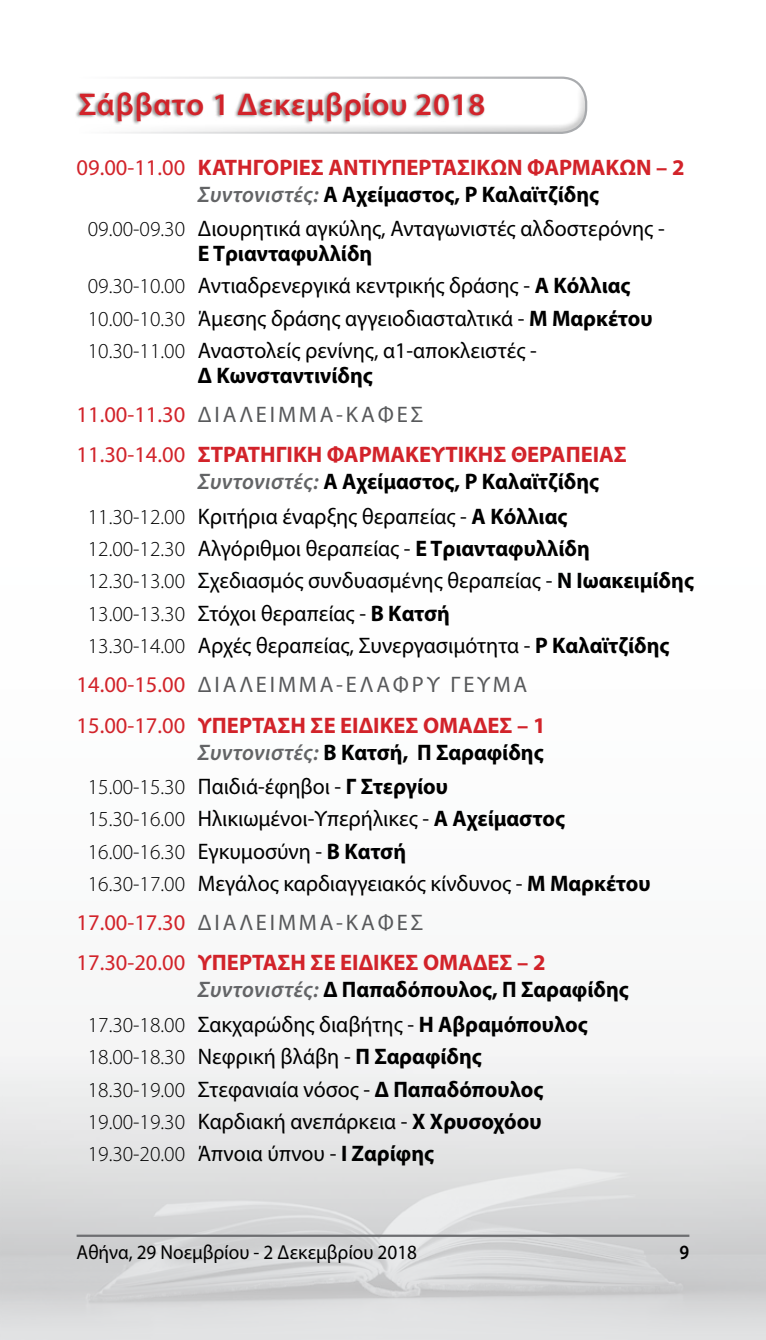
<style>
.page{position:relative;width:766px;height:1340px;background:#fff}
.page>*{position:absolute;margin:0;border:0;box-sizing:border-box;transform-origin:0 0}
.t1{font:600 31.5px "Myriad Pro";letter-spacing:.025em;color:#d2232a}
.t2{font:22.5px/32.4px "Myriad Pro";color:#000}
.t3{font:700 22.5px/27px "Myriad Pro";color:#d2232a}
.t4{font:700 22.5px/33.3px "Myriad Pro";color:#000}
.t5{font:300 21.38px "Myriad Pro";color:#000}
.t6{font:20.25px "Myriad Pro";color:#000;scale:.95 1}
.t7{font:600 20.25px "Myriad Pro";color:#000;scale:.9 1}
.s1{font-weight:400}
.s2{font-weight:600;font-style:italic;color:#636466}
.s3{color:#000}
.s4{font-weight:300;font-size:21.38px}
.s5{font-weight:700}
.s6{font-weight:400;color:#d2232a}
.s7{font-weight:400;color:#58595b}
.s8{font-weight:400;font-size:22.5px}
.s9{font-weight:700;font-size:22.5px}
.s10{color:#d2232a}
.s11{color:#58595b}
</style>
<div class="page">
<hr style="left:77px;top:1234px;width:612px;height:2px;background:#6d6e71">
<svg style="left:76px;top:76px;width:512px;height:58px"></svg>
<h1 class="t1" style="left:79px;top:84px;width:408px">Σάββατο 1 Δεκεμβρίου 2018</h1>
<p class="t3" style="left:198px;top:153px;width:488px;text-indent:-121px"><span class="s1">09.00-11.00</span> ΚΑΤΗΓΟΡΙΕΣ ΑΝΤΙΥΠΕΡΤΑΣΙΚΩΝ ΦΑΡΜΑΚΩΝ – 2<br><span class="s2">Συντονιστές:</span> <span class="s3">Α Αχείμαστος, Ρ Καλαϊτζίδης</span></p>
<p class="t2" style="left:198px;top:216px;width:468px;line-height:24.8px;text-indent:-110px"><span class="s4">09.00-09.30</span> Διουρητικά αγκύλης, Ανταγωνιστές αλδοστερόνης -<br><span class="s5">Ε Τριανταφυλλίδη</span></p>
<p class="t2" style="left:88px;top:269px;width:566px"><span class="s4">09.30-10.00</span> Αντιαδρενεργικά κεντρικής δράσης - <span class="s5">Α Κόλλιας<br></span><span class="s4">10.00-10.30</span> Άμεσης δράσης αγγειοδιασταλτικά - <span class="s5">Μ Μαρκέτου<br></span><span class="s4">10.30-11.00</span> Αναστολείς ρενίνης, α1-αποκλειστές -</p>
<p class="t4" style="left:77px;top:355px;width:348px;line-height:38.5px;text-indent:121px">Δ Κωνσταντινίδης<br><span class="s6">11.00-11.30</span> <span class="s7">ΔΙΑΛΕΙΜΜΑ-ΚΑΦΕΣ</span></p>
<p class="t3" style="left:198px;top:440px;width:430px;text-indent:-121px"><span class="s1">11.30-14.00</span> ΣΤΡΑΤΗΓΙΚΗ ΦΑΡΜΑΚΕΥΤΙΚΗΣ ΘΕΡΑΠΕΙΑΣ<br><span class="s2">Συντονιστές:</span> <span class="s3">Α Αχείμαστος, Ρ Καλαϊτζίδης</span></p>
<p class="t2" style="left:88px;top:499px;width:607px"><span class="s4">11.30-12.00</span> Κριτήρια έναρξης θεραπείας - <span class="s5">Α Κόλλιας<br></span><span class="s4">12.00-12.30</span> Αλγόριθμοι θεραπείας - <span class="s5">Ε Τριανταφυλλίδη<br></span><span class="s4">12.30-13.00</span> Σχεδιασμός συνδυασμένης θεραπείας - <span class="s5">Ν Ιωακειμίδης </span><span class="s4">13.00-13.30</span> Στόχοι θεραπείας - <span class="s5">Β Κατσή<br></span><span class="s4">13.30-14.00</span> Αρχές θεραπείας, Συνεργασιμότητα - <span class="s5">Ρ Καλαϊτζίδης</span></p>
<p class="t3" style="left:77px;top:663px;width:470px;line-height:40.7px"><span class="s1">14.00-15.00</span> <span class="s7">ΔΙΑΛΕΙΜΜΑ-ΕΛΑΦΡΥ ΓΕΥΜΑ<br></span><span class="s1">15.00-17.00</span> ΥΠΕΡΤΑΣΗ ΣΕ ΕΙΔΙΚΕΣ ΟΜΑΔΕΣ – 1</p>
<p class="t4" style="left:88px;top:734px;width:478px;text-indent:110px"><span class="s2">Συντονιστές:</span> Β Κατσή, Π Σαραφίδης<br><span class="s4">15.00-15.30</span> <span class="s1">Παιδιά-έφηβοι -</span> Γ Στεργίου<br><span class="s4">15.30-16.00</span> <span class="s1">Ηλικιωμένοι-Υπερήλικες -</span> A Αχείμαστος</p>
<p class="t5" style="left:88px;top:838px;width:320px">16.00-16.30 <span class="s8">Εγκυμοσύνη -</span> <span class="s9">Β Κατσή</span></p>
<p class="t2" style="left:77px;top:864px;width:575px;line-height:38.5px;text-indent:11px"><span class="s4">16.30-17.00</span> Μεγάλος καρδιαγγειακός κίνδυνος - <span class="s5">Μ Μαρκέτου<br></span><span class="s10">17.00-17.30</span> <span class="s11">ΔΙΑΛΕΙΜΜΑ-ΚΑΦΕΣ</span></p>
<p class="t3" style="left:198px;top:948px;width:432px;text-indent:-121px"><span class="s1">17.30-20.00</span> ΥΠΕΡΤΑΣΗ ΣΕ ΕΙΔΙΚΕΣ ΟΜΑΔΕΣ – 2<br><span class="s2">Συντονιστές:</span> <span class="s3">Δ Παπαδόπουλος, Π Σαραφίδης</span></p>
<p class="t2" style="left:88px;top:1007px;width:501px"><span class="s4">17.30-18.00</span> Σακχαρώδης διαβήτης - <span class="s5">Η Αβραμόπουλος </span><span class="s4">18.00-18.30</span> Νεφρική βλάβη - <span class="s5">Π Σαραφίδης<br></span><span class="s4">18.30-19.00</span> Στεφανιαία νόσος - <span class="s5">Δ Παπαδόπουλος </span><span class="s4">19.00-19.30</span> Καρδιακή ανεπάρκεια - <span class="s5">Χ Χρυσοχόου </span><span class="s4">19.30-20.00</span> Άπνοια ύπνου - <span class="s5">Ι Ζαρίφης</span></p>
<p class="t6" style="left:77px;top:1240px;width:360px">Αθήνα, 29 Νοεμβρίου - 2 Δεκεμβρίου 2018</p>
<p class="t7" style="left:679px;top:1239px;width:12px">9</p>
</div>
